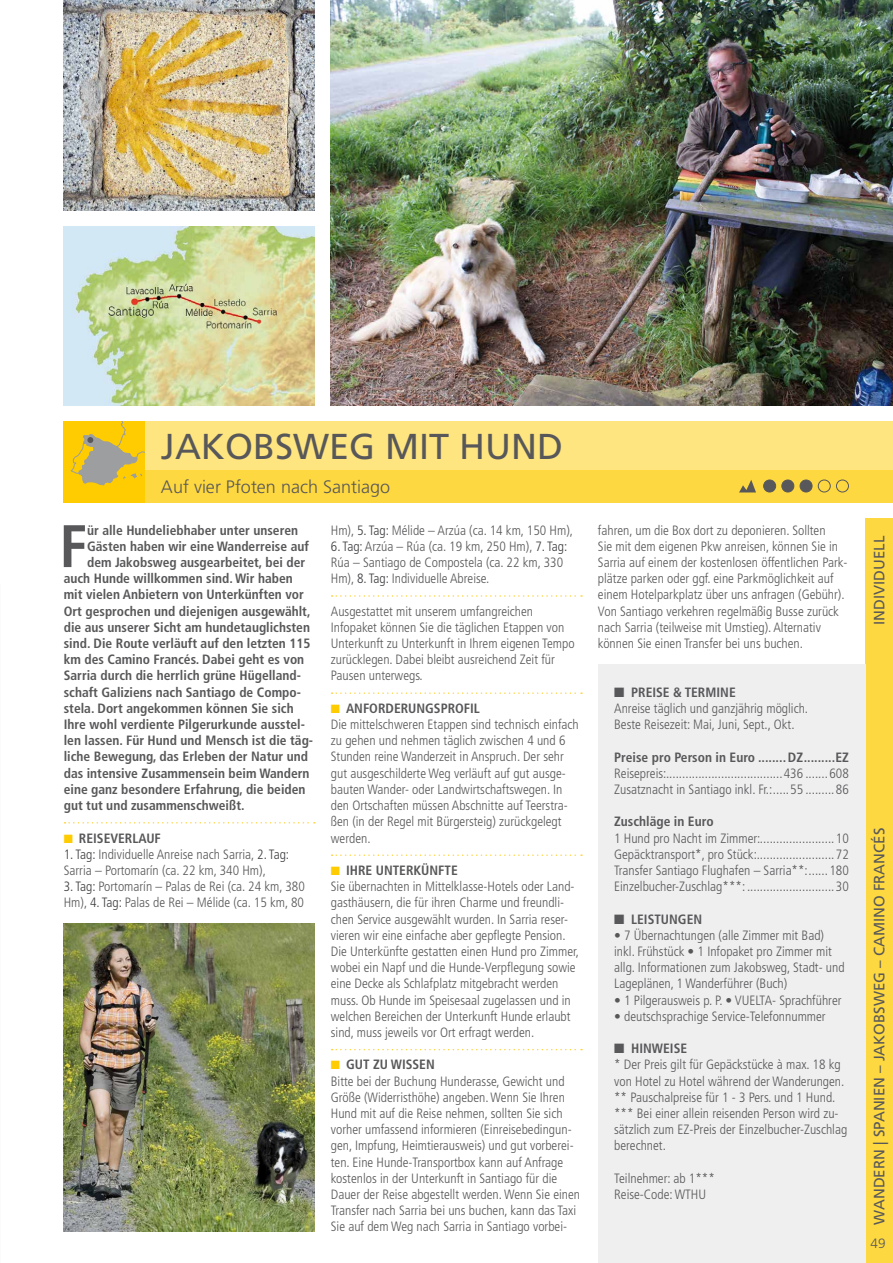
<style>
.page{position:relative;width:893px;height:1263px;background:#fff}
.page>*{position:absolute;margin:0;border:0;box-sizing:border-box;transform-origin:0 0}
.t1{font:700 condensed 59.85px "Frutiger LT Std";color:#58585a}
.t2{font:36px "Frutiger LT Std";color:#58585a}
.t3{font:300 18px "Frutiger LT Std";color:#58585a}
.t4{font:15px "Frutiger LT Std";color:#58585a}
.t5{font:300 condensed 13.5px/16.2px "Frutiger LT Std";color:#58585a}
.t6{font:700 condensed 13.5px "Frutiger LT Std";color:#58585a}
.t7{font:300 13.5px "Frutiger LT Std";color:#58585a}
.s1{color:#fecc00}
.s2{color:#3e3d40}
.s3{font-weight:700}
</style>
<div class="page">
<div style="left:64px;top:421px;width:829px;height:49px;background:#fee580"></div>
<div style="left:64px;top:470px;width:829px;height:32px;background:#fed840"></div>
<div style="left:865px;top:518px;width:28px;height:745px;background:#fed840"></div>
<div style="left:598px;top:664px;width:267px;height:599px;background:#efeff0"></div>
<div style="left:800px;top:480px;width:12px;height:12px;background:#58585a;border-radius:50%"></div>
<div style="left:800px;top:480px;width:12px;height:12px;border:1px solid #58585a;border-radius:50%"></div>
<div style="left:836px;top:480px;width:13px;height:12px;border:1px solid #58585a;border-radius:50%"></div>
<div style="left:764px;top:480px;width:12px;height:12px;background:#58585a;border-radius:50%"></div>
<div style="left:763px;top:480px;width:13px;height:12px;border:1px solid #58585a;border-radius:50%"></div>
<div style="left:782px;top:480px;width:12px;height:12px;background:#58585a;border-radius:50%"></div>
<div style="left:781px;top:480px;width:13px;height:12px;border:1px solid #58585a;border-radius:50%"></div>
<svg style="left:739px;top:480px;width:17px;height:12px"></svg>
<div style="left:818px;top:480px;width:13px;height:12px;border:1px solid #58585a;border-radius:50%"></div>
<svg style="left:65px;top:822px;width:250px;height:1px"></svg>
<svg style="left:332px;top:595px;width:250px;height:2px"></svg>
<svg style="left:332px;top:692px;width:250px;height:2px"></svg>
<svg style="left:332px;top:854px;width:250px;height:2px"></svg>
<svg style="left:332px;top:1049px;width:250px;height:1px"></svg>
<img style="left:64px;top:0;width:251px;height:211px">
<img style="left:331px;top:0;width:562px;height:405px">
<img style="left:64px;top:923px;width:251px;height:308px">
<div style="left:64px;top:421px;width:81px;height:81px;background:#fecc00"></div>
<svg style="left:70px;top:421px;width:75px;height:64px"></svg>
<img style="left:64px;top:227px;width:251px;height:178px">
<h2 class="t2" style="left:161px;top:425px;width:404px">JAKOBSWEG MIT HUND</h2>
<h3 class="t3" style="left:161px;top:476px;width:231px">Auf vier Pfoten nach Santiago</h3>
<h1 class="t1" style="left:59px;top:511px;width:29px">F</h1>
<p class="t6" style="left:87px;top:522px;width:213px">ür alle Hundeliebhaber unter unseren</p>
<p class="t6" style="left:87px;top:538px;width:223px">Gästen haben wir eine Wanderreise auf</p>
<p class="t6" style="left:87px;top:554px;width:220px">dem Jakobsweg ausgearbeitet, bei der</p>
<p class="t6" style="left:64px;top:571px;width:231px">auch Hunde willkommen sind. Wir haben</p>
<p class="t6" style="left:64px;top:587px;width:242px">mit vielen Anbietern von Unterkünften vor</p>
<p class="t6" style="left:64px;top:603px;width:248px">Ort gesprochen und diejenigen ausgewählt,</p>
<p class="t6" style="left:64px;top:619px;width:248px">die aus unserer Sicht am hundetauglichsten</p>
<p class="t6" style="left:64px;top:635px;width:248px">sind. Die Route verläuft auf den letzten 115</p>
<p class="t6" style="left:64px;top:652px;width:242px">km des Camino Francés. Dabei geht es von</p>
<p class="t6" style="left:64px;top:668px;width:239px">Sarria durch die herrlich grüne Hügelland-</p>
<p class="t6" style="left:64px;top:684px;width:239px">schaft Galiziens nach Santiago de Compo-</p>
<p class="t6" style="left:64px;top:700px;width:231px">stela. Dort angekommen können Sie sich</p>
<p class="t6" style="left:64px;top:716px;width:243px">Ihre wohl verdiente Pilgerurkunde ausstel-</p>
<p class="t6" style="left:64px;top:733px;width:251px">len lassen. Für Hund und Mensch ist die täg-</p>
<p class="t6" style="left:64px;top:749px;width:246px">liche Bewegung, das Erleben der Natur und</p>
<p class="t6" style="left:64px;top:765px;width:247px">das intensive Zusammensein beim Wandern</p>
<p class="t6" style="left:64px;top:781px;width:243px">eine ganz besondere Erfahrung, die beiden</p>
<p class="t6" style="left:64px;top:797px;width:182px">gut tut und zusammenschweißt.</p>
<p class="t6" style="left:64px;top:830px;width:99px"><span class="s1">■</span> REISEVERLAUF</p>
<p class="t5" style="left:64px;top:846px;width:227px"><span class="s2">1. Tag:</span> Individuelle Anreise nach Sarria, <span class="s2">2. Tag:<br></span>Sarria – Portomarín (ca. 22 km, 340 Hm),</p>
<p class="t5" style="left:64px;top:878px;width:243px"><span class="s2">3. Tag:</span> Portomarín – Palas de Rei (ca. 24 km, 380<br>Hm), <span class="s2">4. Tag:</span> Palas de Rei – Mélide (ca. 15 km, 80</p>
<p class="t5" style="left:331px;top:522px;width:244px">Hm), <span class="s2">5. Tag:</span> Mélide – Arzúa (ca. 14 km, 150 Hm),</p>
<p class="t5" style="left:331px;top:538px;width:238px"><span class="s2">6. Tag:</span> Arzúa – Rúa (ca. 19 km, 250 Hm), <span class="s2">7. Tag:<br></span>Rúa – Santiago de Compostela (ca. 22 km, 330<br>Hm), <span class="s2">8. Tag:</span> Individuelle Abreise.</p>
<p class="t5" style="left:331px;top:603px;width:245px">Ausgestattet mit unserem umfangreichen Infopaket können Sie die täglichen Etappen von Unterkunft zu Unterkunft in Ihrem eigenen Tempo zurücklegen. Dabei bleibt ausreichend Zeit für Pausen unterwegs.</p>
<p class="t5" style="left:331px;top:700px;width:249px"><span class="s1">■</span> <span class="s3">ANFORDERUNGSPROFIL<br></span>Die mittelschweren Etappen sind technisch einfach zu gehen und nehmen täglich zwischen 4 und 6<br>Stunden reine Wanderzeit in Anspruch. Der sehr gut ausgeschilderte Weg verläuft auf gut ausge&shy;bauten Wander- oder Landwirtschaftswegen. In den Ortschaften müssen Abschnitte auf Teerstra&shy;ßen (in der Regel mit Bürgersteig) zurückgelegt werden.</p>
<p class="t5" style="left:331px;top:862px;width:250px"><span class="s1">■</span> <span class="s3">IHRE UNTERKÜNFTE<br></span>Sie übernachten in Mittelklasse-Hotels oder Land&shy;gasthäusern, die für ihren Charme und freundli&shy;chen Service ausgewählt wurden. In Sarria reser&shy;vieren wir eine einfache aber gepflegte Pension.<br>Die Unterkünfte gestatten einen Hund pro Zimmer, wobei ein Napf und die Hunde-Verpflegung sowie eine Decke als Schlafplatz mitgebracht werden muss. Ob Hunde im Speisesaal zugelassen und in welchen Bereichen der Unterkunft Hunde erlaubt sind, muss jeweils vor Ort erfragt werden.</p>
<p class="t5" style="left:331px;top:1057px;width:251px"><span class="s1">■</span> <span class="s3">GUT ZU WISSEN<br></span>Bitte bei der Buchung Hunderasse, Gewicht und Größe (Widerristhöhe) angeben. Wenn Sie Ihren Hund mit auf die Reise nehmen, sollten Sie sich vorher umfassend informieren (Einreisebedingun&shy;gen, Impfung, Heimtierausweis) und gut vorberei&shy;ten. Eine Hunde-Transportbox kann auf Anfrage kostenlos in der Unterkunft in Santiago für die Dauer der Reise abgestellt werden. Wenn Sie einen Transfer nach Sarria bei uns buchen, kann das Taxi Sie auf dem Weg nach Sarria in Santiago vorbei-</p>
<p class="t5" style="left:598px;top:522px;width:251px">fahren, um die Box dort zu deponieren. Sollten<br>Sie mit dem eigenen Pkw anreisen, können Sie in Sarria auf einem der kostenlosen öffentlichen Park&shy;plätze parken oder ggf. eine Parkmöglichkeit auf einem Hotelparkplatz über uns anfragen (Gebühr).<br>Von Santiago verkehren regelmäßig Busse zurück nach Sarria (teilweise mit Umstieg). Alternativ können Sie einen Transfer bei uns buchen.</p>
<p class="t5" style="left:614px;top:684px;width:195px">■ <span class="s3">PREISE &amp; TERMINE<br></span>Anreise täglich und ganzjährig möglich.<br>Beste Reisezeit: Mai, Juni, Sept., Okt.</p>
<p class="t6" style="left:614px;top:749px;width:236px">Preise pro Person in Euro ........DZ.........EZ</p>
<p class="t5" style="left:614px;top:765px;width:236px">Reisepreis:....................................436 .......608<br>Zusatznacht in Santiago inkl. Fr.:.....55 .........86</p>
<p class="t6" style="left:614px;top:814px;width:101px">Zuschläge in Euro</p>
<p class="t5" style="left:614px;top:830px;width:236px;text-align:justify">1 Hund pro Nacht im Zimmer:.......................10<br>Gepäcktransport*, pro Stück:........................72<br>Transfer Santiago Flughafen – Sarria**:......180<br>Einzelbucher-Zuschlag***: ...........................30</p>
<p class="t6" style="left:614px;top:911px;width:90px">■ LEISTUNGEN</p>
<p class="t5" style="left:614px;top:927px;width:232px">• 7 Übernachtungen (alle Zimmer mit Bad) inkl. Frühstück • 1 Infopaket pro Zimmer mit allg. Informationen zum Jakobsweg, Stadt- und Lageplänen, 1 Wanderführer (Buch)</p>
<p class="t5" style="left:614px;top:992px;width:229px">• 1 Pilgerausweis p. P. • VUELTA- Sprachführer</p>
<p class="t5" style="left:614px;top:1008px;width:213px">• deutschsprachige Service-Telefonnummer</p>
<p class="t5" style="left:614px;top:1040px;width:235px">■ <span class="s3">HINWEISE<br></span>* Der Preis gilt für Gepäckstücke à max. 18 kg von Hotel zu Hotel während der Wanderungen. ** Pauschalpreise für 1 - 3 Pers. und 1 Hund. *** Bei einer allein reisenden Person wird zu&shy;sätzlich zum EZ-Preis der Einzelbucher-Zuschlag berechnet.</p>
<p class="t5" style="left:614px;top:1170px;width:102px">Teilnehmer: ab 1***<br>Reise-Code: WTHU</p>
<p class="t4" style="left:870px;top:625px;width:91px;rotate:-90deg">INDIVIDUELL</p>
<p class="t4" style="left:870px;top:1225px;width:398px;rotate:-90deg">WANDERN | SPANIEN – JAKOBSWEG – CAMINO FRANCÉS</p>
<p class="t7" style="left:871px;top:1235px;width:17px">49</p>
</div>
